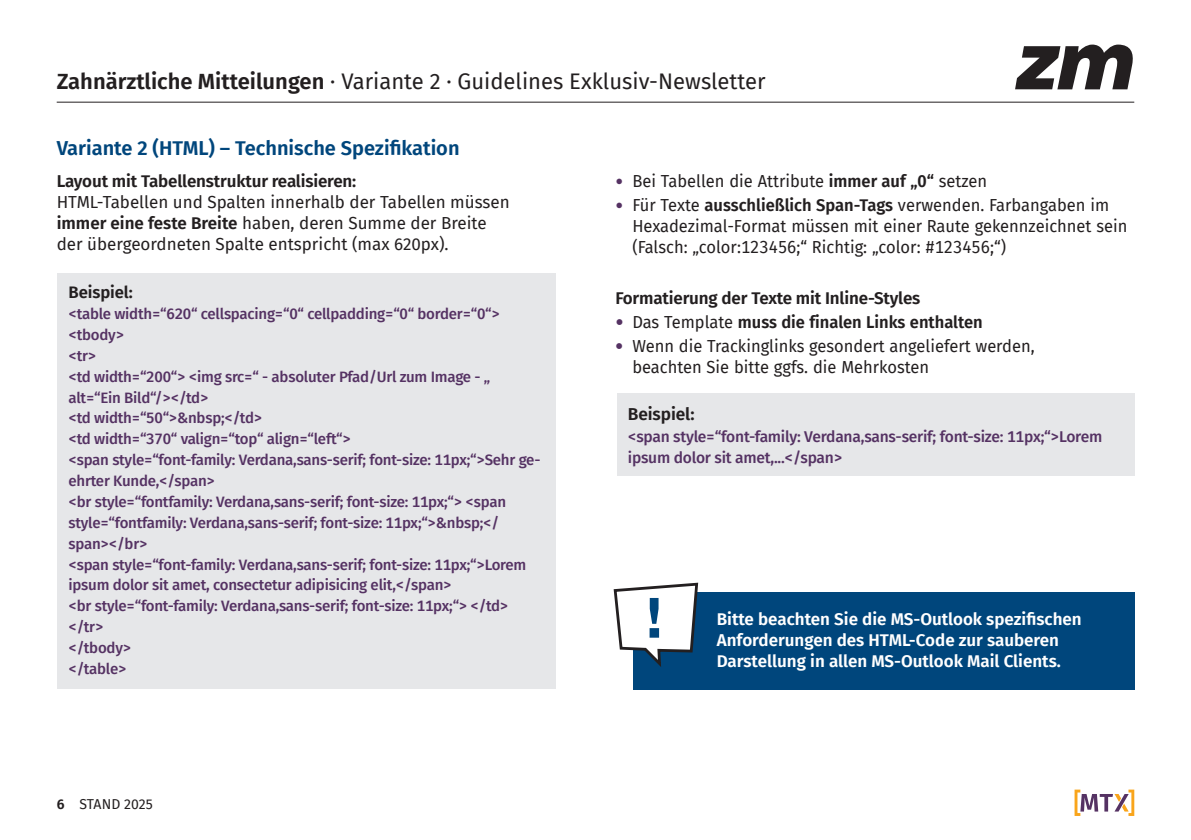
<style>
.page{position:relative;width:1191px;height:840px;background:#fff}
.page>*{position:absolute;margin:0;border:0;box-sizing:border-box;transform-origin:0 0}
.t1{font:700 58.4px "Rockwell";color:#00467c}
.t2{font:22px "Fira Sans";color:#231f20}
.t3{font:600 20px "Fira Sans";color:#00467c}
.t4{font:600 17.2px "Fira Sans";letter-spacing:-.005em;color:#231f20}
.t5{font:17px/21px "Fira Sans";color:#231f20}
.t6{font:600 17px/21px "Fira Sans";color:#fff}
.t7{font:600 17px "Fira Sans";letter-spacing:-.01em;color:#231f20}
.t8{font:600 16.6px "Fira Sans";letter-spacing:-.005em;color:#231f20}
.t9{font:500 15.6px/21.6px "Fira Sans";letter-spacing:-.015em;color:#553263}
.t10{font:500 15px/20.8px "Fira Sans";letter-spacing:-.015em;color:#553263}
.t11{font:14px "Fira Sans";color:#231f20}
.s1{font-weight:600}
.s2{font-family:"Frutiger";font-weight:300;font-size:16px;color:#553263}
.s3{font-family:"Frutiger";font-weight:300;color:#553263}
.s4{font-weight:400}
</style>
<div class="page">
<hr style="left:57px;top:102px;width:1077px;height:1px;background:#231f20">
<svg style="left:1074px;top:789px;width:60px;height:26px"></svg>
<svg style="left:1015px;top:44px;width:118px;height:45px"></svg>
<div style="left:58px;top:274px;width:498px;height:414px;background:#e6e7e9"></div>
<div style="left:616px;top:393px;width:518px;height:82px;background:#e6e7e9"></div>
<div style="left:633px;top:591px;width:501px;height:98px;background:#00467c"></div>
<svg style="left:613px;top:582px;width:86px;height:85px"></svg>
<h2 class="t2" style="left:57px;top:64px;width:710px"><span class="s1">Zahnärztliche Mitteilungen</span> · Variante 2 · Guidelines Exklusiv-Newsletter</h2>
<h3 class="t3" style="left:57px;top:131px;width:404px">Variante 2 (HTML) – Technische Spezifikation</h3>
<p class="t7" style="left:57px;top:167px;width:301px">Layout mit Tabellenstruktur realisieren:</p>
<p class="t5" style="left:57px;top:191px;width:454px">HTML-Tabellen und Spalten innerhalb der Tabellen müssen <span class="s1">immer eine feste Breite</span> haben, deren Summe der Breite der übergeordneten Spalte entspricht (max 620px).</p>
<p class="t8" style="left:69px;top:278px;width:66px">Beispiel:</p>
<p class="t10" style="left:69px;top:302px;width:473px">&lt;table width=“620“ cellspacing=“0“ cellpadding=“0“ border=“0“&gt; &lt;tbody&gt;<br>&lt;tr&gt;<br>&lt;td width=“200“&gt; &lt;img src=“ - absoluter Pfad/Url zum Image - „ alt=“Ein Bild“/&gt;&lt;/td&gt;<br>&lt;td width=“50“&gt;&amp;nbsp;&lt;/td&gt;<br>&lt;td width=“370“ valign=“top“ align=“left“&gt;<br>&lt;span style=“font-family: Verdana,sans-serif; font-size: 11px;“&gt;Sehr ge&shy;ehrter Kunde,&lt;/span&gt;<br>&lt;br style=“fontfamily: Verdana,sans-serif; font-size: 11px;“&gt; &lt;span style=“fontfamily: Verdana,sans-serif; font-size: 11px;“&gt;&amp;nbsp;&lt;/ span&gt;&lt;/br&gt;<br>&lt;span style=“font-family: Verdana,sans-serif; font-size: 11px;“&gt;Lorem ipsum dolor sit amet, consectetur adipisicing elit,&lt;/span&gt;<br>&lt;br style=“font-family: Verdana,sans-serif; font-size: 11px;“&gt; &lt;/td&gt; &lt;/tr&gt;<br>&lt;/tbody&gt;<br>&lt;/table&gt;</p>
<p class="t11" style="left:57px;top:793px;width:97px"><span class="s1">6</span> Stand 2025</p>
<p class="t5" style="left:615px;top:170px;width:373px"><span class="s2">•</span> Bei Tabellen die Attribute <span class="s1">immer auf „0“</span> setzen</p>
<p class="t5" style="left:632px;top:194px;width:496px;text-indent:-17px"><span class="s2">•</span> Für Texte <span class="s1">ausschließlich Span-Tags</span> verwenden. Farbangaben im<br>Hexadezimal-Format müssen mit einer Raute gekennzeichnet sein (Falsch: „color:123456;“ Richtig: „color: #123456;“)</p>
<p class="t7" style="left:615px;top:284px;width:306px">Formatierung der Texte mit Inline-Styles</p>
<p class="t7" style="left:615px;top:307px;width:369px"><span class="s3">•</span> <span class="s4">Das Template</span> muss die finalen Links enthalten</p>
<p class="t5" style="left:632px;top:334px;width:404px;text-indent:-17px"><span class="s3">•</span> Wenn die Trackinglinks gesondert angeliefert werden, beachten Sie bitte ggfs. die Mehrkosten</p>
<p class="t4" style="left:628px;top:399px;width:68px">Beispiel:</p>
<p class="t9" style="left:628px;top:424px;width:476px">&lt;span style=“font-family: Verdana,sans-serif; font-size: 11px;“&gt;Lorem ipsum dolor sit amet,...&lt;/span&gt;</p>
<h1 class="t1" style="left:644px;top:582px;width:22px">!</h1>
<p class="t6" style="left:716px;top:607px;width:366px">Bitte beachten Sie die MS-Outlook spezifischen<br>Anforderungen des HTML-Code zur sauberen<br>Darstellung in allen MS-Outlook Mail Clients.</p>
</div>
